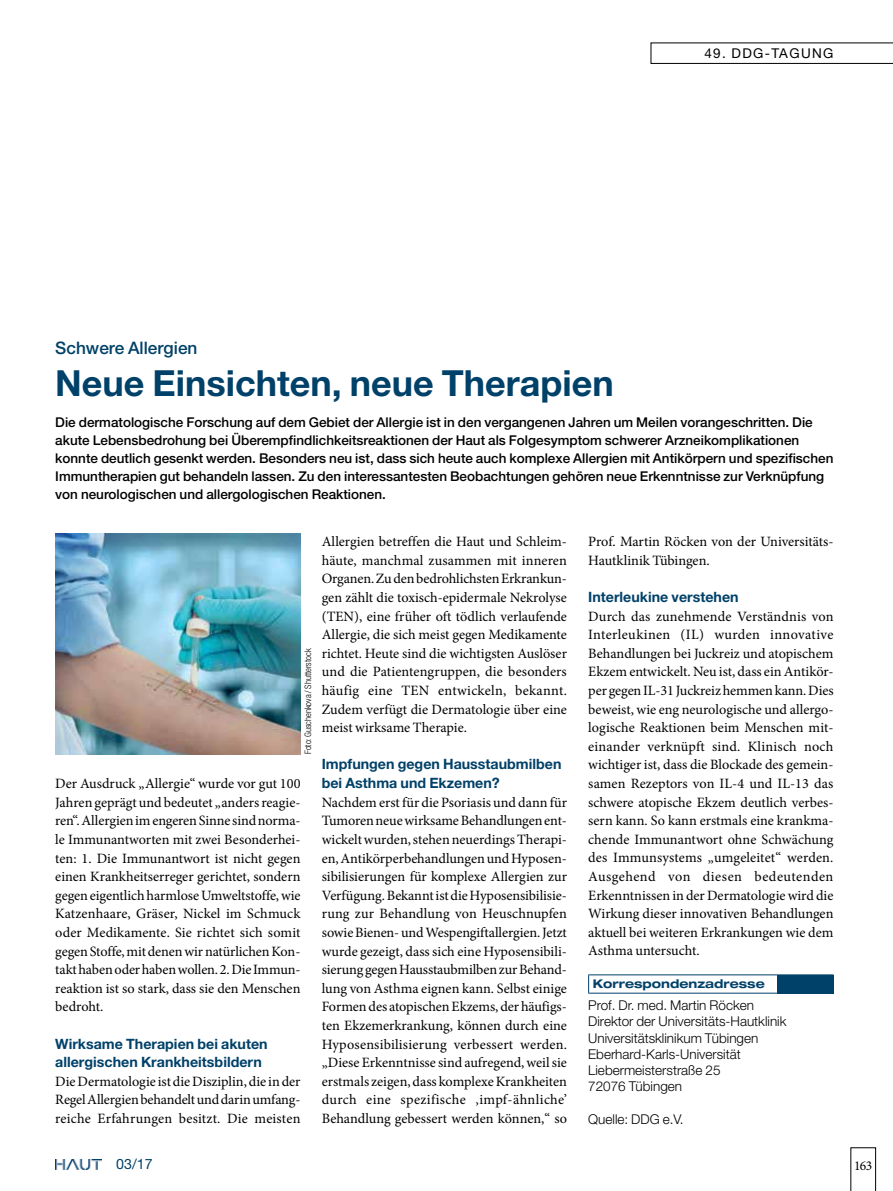
<style>
.page{position:relative;width:893px;height:1191px;background:#fff}
.page>*{position:absolute;margin:0;border:0;box-sizing:border-box;transform-origin:0 0}
.t1{font:700 36px "Helvetica Neue LT Std";color:#004169}
.t2{font:500 17.25px "Helvetica Neue LT Std";color:#004169}
.t3{font:14.25px/18.6px "Minion Pro";color:#000;text-align:justify}
.t4{font:700 14.25px/18.6px "Helvetica Neue LT Std";color:#004169}
.t5{font:14.25px "Helvetica Neue LT Std";color:#004169}
.t6{font:500 13.5px/18px "Helvetica Neue LT Std";color:#000}
.t7{font:300 13.5px/16.2px "Helvetica Neue LT Std";color:#000}
.t8{font:13.5px "Helvetica Neue LT Std";letter-spacing:.1em;color:#000}
.t9{font:13.5px "Minion Pro";color:#000}
.t10{font:700 expanded 12px "Helvetica Neue LT Std";color:#004169}
.t11{font:300 condensed 9px "Helvetica Neue LT Std";color:#000}
</style>
<div class="page">
<svg style="left:850px;top:1147px;width:26px;height:44px"></svg>
<svg style="left:651px;top:43px;width:242px;height:21px"></svg>
<img style="left:55px;top:1159px;width:47px;height:10px">
<div style="left:777px;top:975px;width:56px;height:18px;background:#004169"></div>
<hr style="left:588px;top:974px;width:189px;height:1px;background:#004169">
<svg style="left:588px;top:975px;width:1px;height:17px"></svg>
<hr style="left:777px;top:974px;width:56px;height:1px;background:#004169">
<svg style="left:833px;top:975px;width:1px;height:17px"></svg>
<hr style="left:588px;top:992px;width:189px;height:1px;background:#004169">
<img style="left:55px;top:533px;width:245px;height:221px">
<p class="t8" style="left:704px;top:45px;width:129px">49. DDG-TAGUNG</p>
<p class="t2" style="left:55px;top:337px;width:144px">Schwere Allergien</p>
<h1 class="t1" style="left:55px;top:361px;width:560px">Neue Einsichten, neue Therapien</h1>
<p class="t6" style="left:55px;top:413px;width:780px">Die dermatologische Forschung auf dem Gebiet der Allergie ist in den vergangenen Jahren um Meilen vorangeschritten. Die akute Lebensbedrohung bei Überempfindlichkeitsreaktionen der Haut als Folgesymptom schwerer Arzneikomplikationen konnte deutlich gesenkt werden. Besonders neu ist, dass sich heute auch komplexe Allergien mit Antikörpern und spezifischen Immuntherapien gut behandeln lassen. Zu den interessantesten Beobachtungen gehören neue Erkenntnisse zur Verknüpfung von neurologischen und allergologischen Reaktionen.</p>
<p class="t11" style="left:303px;top:754px;width:107px;rotate:-90deg">Foto: Guschenkova / Shutterstock</p>
<p class="t3" style="left:55px;top:774px;width:247px">Der Ausdruck „Allergie“ wurde vor gut 100<br>Jahren geprägt und bedeutet „anders reagie&shy;ren“. Allergien im engeren Sinne sind norma&shy;le Immunantworten mit zwei Besonderhei&shy;ten: 1. Die Immunantwort ist nicht gegen einen Krankheitserreger gerichtet, sondern gegen eigentlich harmlose Umweltstoffe, wie Katzenhaare, Gräser, Nickel im Schmuck oder Medikamente. Sie richtet sich somit gegen Stoffe, mit denen wir natürlichen Kon&shy;takt haben oder haben wollen. 2. Die Immun&shy;reaktion ist so stark, dass sie den Menschen bedroht.</p>
<p class="t4" style="left:55px;top:1034px;width:214px">Wirksame Therapien bei akuten allergischen Krankheitsbildern</p>
<p class="t3" style="left:55px;top:1072px;width:247px">Die Dermatologie ist die Disziplin, die in der Regel Allergien behandelt und darin umfang&shy;reiche Erfahrungen besitzt. Die meisten</p>
<p class="t3" style="left:322px;top:532px;width:247px">Allergien betreffen die Haut und Schleim&shy;häute, manchmal zusammen mit inneren Organen. Zu den bedrohlichsten Erkrankun&shy;gen zählt die toxisch-epidermale Nekrolyse (TEN), eine früher oft tödlich verlaufende Allergie, die sich meist gegen Medikamente richtet. Heute sind die wichtigsten Auslöser und die Patientengruppen, die besonders häufig eine TEN entwickeln, bekannt.<br>Zudem verfügt die Dermatologie über eine meist wirksame Therapie.</p>
<p class="t4" style="left:322px;top:755px;width:241px">Impfungen gegen Hausstaubmilben bei Asthma und Ekzemen?</p>
<p class="t3" style="left:322px;top:793px;width:247px">Nachdem erst für die Psoriasis und dann für Tumoren neue wirksame Behandlungen ent&shy;wickelt wurden, stehen neuerdings Therapi&shy;en, Antikörperbehandlungen und Hyposen&shy;sibilisierungen für komplexe Allergien zur Verfügung. Bekannt ist die Hyposensibilisie&shy;rung zur Behandlung von Heuschnupfen sowie Bienen- und Wespengiftallergien. Jetzt wurde gezeigt, dass sich eine Hyposensibili&shy;sierung gegen Hausstaubmilben zur Behand&shy;lung von Asthma eignen kann. Selbst einige Formen des atopischen Ekzems, der häufigs&shy;ten Ekzemerkrankung, können durch eine Hyposensibilisierung verbessert werden. „Diese Erkenntnisse sind aufregend, weil sie erstmals zeigen, dass komplexe Krankheiten durch eine spezifische ‚impf-ähnliche’ Behandlung gebessert werden können,“ so</p>
<p class="t5" style="left:116px;top:1155px;width:38px">03/17</p>
<p class="t3" style="left:588px;top:532px;width:247px">Prof. Martin Röcken von der Universitäts-<br>Hautklinik Tübingen.</p>
<p class="t4" style="left:588px;top:587px;width:152px">Interleukine verstehen</p>
<p class="t3" style="left:588px;top:607px;width:247px">Durch das zunehmende Verständnis von Interleukinen (IL) wurden innovative Behandlungen bei Juckreiz und atopischem Ekzem entwickelt. Neu ist, dass ein Antikör&shy;per gegen IL-31 Juckreiz hemmen kann. Dies beweist, wie eng neurologische und allergo&shy;logische Reaktionen beim Menschen mit&shy;einander verknüpft sind. Klinisch noch wichtiger ist, dass die Blockade des gemein&shy;samen Rezeptors von IL-4 und IL-13 das schwere atopische Ekzem deutlich verbes&shy;sern kann. So kann erstmals eine krankma&shy;chende Immunantwort ohne Schwächung des Immunsystems „umgeleitet“ werden.<br>Ausgehend von diesen bedeutenden Erkenntnissen in der Dermatologie wird die Wirkung dieser innovativen Behandlungen aktuell bei weiteren Erkrankungen wie dem Asthma untersucht.</p>
<p class="t10" style="left:593px;top:976px;width:173px">Korrespondenzadresse</p>
<p class="t7" style="left:588px;top:997px;width:200px">Prof. Dr. med. Martin Röcken<br>Direktor der Universitäts-Hautklinik<br>Universitätsklinikum Tübingen<br>Eberhard-Karls-Universität<br>Liebermeisterstraße 25<br>72076 Tübingen</p>
<p class="t7" style="left:588px;top:1110px;width:97px">Quelle: DDG e.V.</p>
<p class="t9" style="left:854px;top:1156px;width:20px">163</p>
</div>
